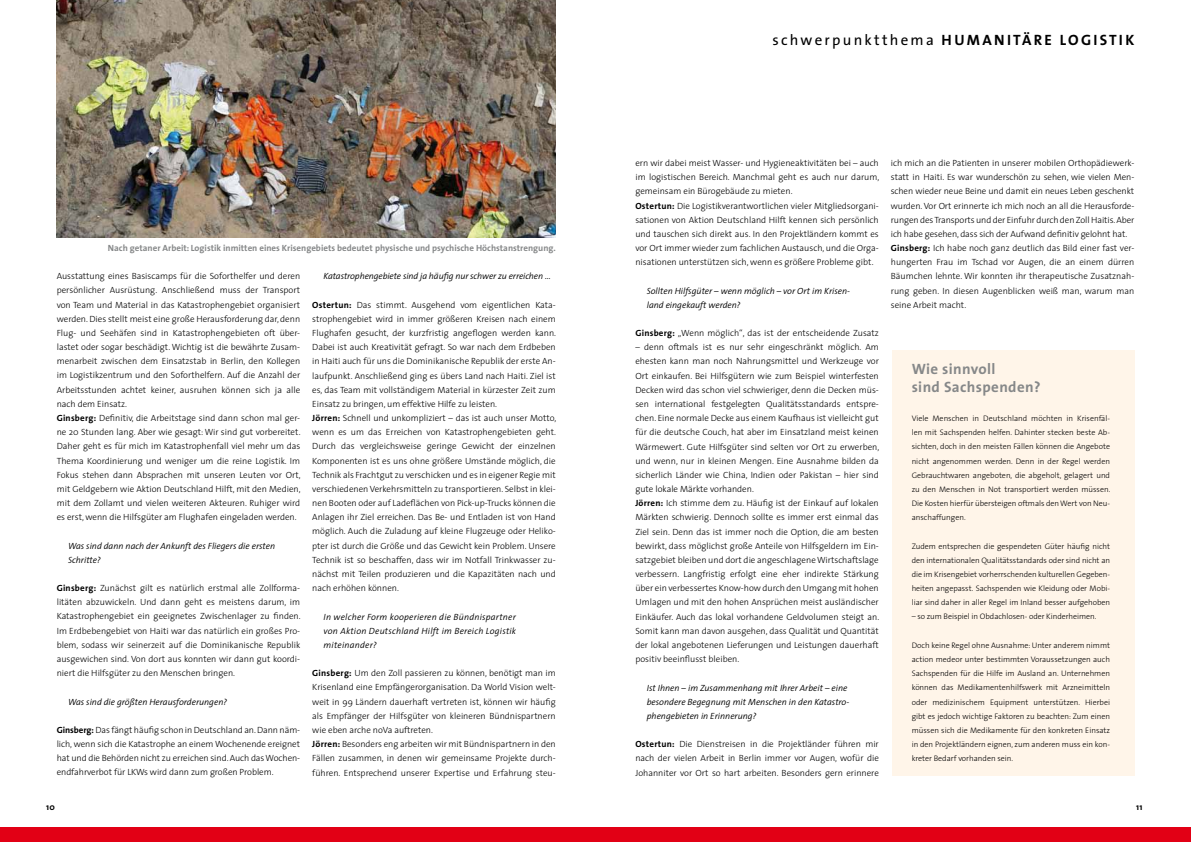
<style>
.page{position:relative;width:1191px;height:842px;background:#fff}
.page>*{position:absolute;margin:0;border:0;box-sizing:border-box;transform-origin:0 0}
.t1{font:700 15px "The Sans";letter-spacing:.15em;color:#000}
.t2{font:700 15px/18px "The Sans";letter-spacing:.025em;color:#868889}
.t3{font:300 9px/14.2px "The Sans";color:#000}
.t4{font:italic 300 9px/14.2px "The Sans";color:#000}
.t5{font:700 9px "The Sans";color:#868889}
.t6{font:700 9px "The Sans";color:#000}
.t7{font:300 8px/14.2px "The Sans";letter-spacing:-.005em;color:#000;text-align:justify}
.s1{font-weight:700}
.s2{font-weight:400}
</style>
<div class="page">
<div style="left:0;top:828px;width:595px;height:14px;background:#e20015"></div>
<div style="left:595px;top:828px;width:596px;height:14px;background:#e20015"></div>
<div style="left:891px;top:350px;width:243px;height:425px;background:#fff5e9"></div>
<img style="left:56px;top:0;width:500px;height:237px">
<p class="t5" style="left:108px;top:240px;width:449px">Nach getaner Arbeit: Logistik inmitten eines Krisengebiets bedeutet physische und psychische Höchstanstrengung.</p>
<p class="t3" style="left:57px;top:269px;width:245px">Ausstattung eines Basiscamps für die Soforthelfer und deren persönlicher Ausrüstung. Anschließend muss der Transport von Team und Material in das Katastrophengebiet organisiert werden. Dies stellt meist eine große Herausforderung dar, denn Flug- und Seehäfen sind in Katastrophengebieten oft über&shy;lastet oder sogar beschädigt. Wichtig ist die bewährte Zusam&shy;menarbeit zwischen dem Einsatzstab in Berlin, den Kollegen im Logistikzentrum und den Soforthelfern. Auf die Anzahl der Arbeitsstunden achtet keiner, ausruhen können sich ja alle nach dem Einsatz.<br><span class="s1">Ginsberg:</span> Definitiv, die Arbeitstage sind dann schon mal ger&shy;ne 20 Stunden lang. Aber wie gesagt: Wir sind gut vorbereitet.<br>Daher geht es für mich im Katastrophenfall viel mehr um das Thema Koordinierung und weniger um die reine Logistik. Im Fokus stehen dann Absprachen mit unseren Leuten vor Ort, mit Geldgebern wie Aktion Deutschland Hilft, mit den Medien, mit dem Zollamt und vielen weiteren Akteuren. Ruhiger wird es erst, wenn die Hilfsgüter am Flughafen eingeladen werden.</p>
<p class="t4" style="left:68px;top:538px;width:209px">Was sind dann nach der Ankunft des Fliegers die ersten<br>Schritte?</p>
<p class="t3" style="left:57px;top:581px;width:245px;text-align:justify"><span class="s1">Ginsberg:</span> Zunächst gilt es natürlich erstmal alle Zollforma&shy;litäten abzuwickeln. Und dann geht es meistens darum, im Katastrophengebiet ein geeignetes Zwischenlager zu finden.<br>Im Erdbebengebiet von Haiti war das natürlich ein großes Pro&shy;blem, sodass wir seinerzeit auf die Dominikanische Republik ausgewichen sind. Von dort aus konnten wir dann gut koordi&shy;niert die Hilfsgüter zu den Menschen bringen.</p>
<p class="t4" style="left:68px;top:694px;width:161px">Was sind die größten Herausforderungen?</p>
<p class="t3" style="left:57px;top:722px;width:245px;text-align:justify"><span class="s1">Ginsberg:</span> Das fängt häufig schon in Deutschland an. Dann näm&shy;lich, wenn sich die Katastrophe an einem Wochenende ereignet hat und die Behörden nicht zu erreichen sind. Auch das Wochen&shy;endfahrverbot für LKWs wird dann zum großen Problem.</p>
<p class="t4" style="left:323px;top:269px;width:229px">Katastrophengebiete sind ja häufig nur schwer zu erreichen …</p>
<p class="t3" style="left:312px;top:297px;width:245px"><span class="s1">Ostertun:</span> Das stimmt. Ausgehend vom eigentlichen Kata&shy;strophengebiet wird in immer größeren Kreisen nach einem Flughafen gesucht, der kurzfristig angeflogen werden kann.<br>Dabei ist auch Kreativität gefragt. So war nach dem Erdbeben in Haiti auch für uns die Dominikanische Republik der erste An&shy;laufpunkt. Anschließend ging es übers Land nach Haiti. Ziel ist es, das Team mit vollständigem Material in kürzester Zeit zum Einsatz zu bringen, um effektive Hilfe zu leisten.<br><span class="s1">Jörren:</span> Schnell und unkompliziert – das ist auch unser Motto, wenn es um das Erreichen von Katastrophengebieten geht.<br>Durch das vergleichsweise geringe Gewicht der einzelnen Komponenten ist es uns ohne größere Umstände möglich, die Technik als Frachtgut zu verschicken und es in eigener Regie mit verschiedenen Verkehrsmitteln zu transportieren. Selbst in klei&shy;nen Booten oder auf Ladeflächen von Pick-up-Trucks können die Anlagen ihr Ziel erreichen. Das Be- und Entladen ist von Hand möglich. Auch die Zuladung auf kleine Flugzeuge oder Heliko&shy;pter ist durch die Größe und das Gewicht kein Problem. Unsere Technik ist so beschaffen, dass wir im Notfall Trinkwasser zu&shy;nächst mit Teilen produzieren und die Kapazitäten nach und nach erhöhen können.</p>
<p class="t4" style="left:323px;top:609px;width:194px;text-align:justify">In welcher Form kooperieren die Bündnispartner von Aktion Deutschland Hilft im Bereich Logistik miteinander?</p>
<p class="t3" style="left:312px;top:666px;width:245px"><span class="s1">Ginsberg:</span> Um den Zoll passieren zu können, benötigt man im Krisenland eine Empfängerorganisation. Da World Vision welt&shy;weit in 99 Ländern dauerhaft vertreten ist, können wir häufig als Empfänger der Hilfsgüter von kleineren Bündnispartnern wie eben arche noVa auftreten.<br><span class="s1">Jörren:</span> Besonders eng arbeiten wir mit Bündnispartnern in den Fällen zusammen, in denen wir gemeinsame Projekte durch&shy;führen. Entsprechend unserer Expertise und Erfahrung steu-</p>
<h1 class="t1" style="left:772px;top:28px;width:363px"><span class="s2">schwerpunktthema</span> HUMANITÄRE LOGISTIK</h1>
<p class="t3" style="left:635px;top:156px;width:245px">ern wir dabei meist Wasser- und Hygieneaktivitäten bei – auch im logistischen Bereich. Manchmal geht es auch nur darum, gemeinsam ein Bürogebäude zu mieten.<br><span class="s1">Ostertun:</span> Die Logistikverantwortlichen vieler Mitgliedsorgani&shy;sationen von Aktion Deutschland Hilft kennen sich persönlich und tauschen sich direkt aus. In den Projektländern kommt es vor Ort immer wieder zum fachlichen Austausch, und die Orga&shy;nisationen unterstützen sich, wenn es größere Probleme gibt.</p>
<p class="t4" style="left:647px;top:283px;width:205px">Sollten Hilfsgüter – wenn möglich – vor Ort im Krisen&shy;land eingekauft werden?</p>
<p class="t3" style="left:635px;top:326px;width:245px"><span class="s1">Ginsberg:</span> „Wenn möglich“, das ist der entscheidende Zusatz</p>
<p class="t3" style="left:635px;top:340px;width:245px">– denn oftmals ist es nur sehr eingeschränkt möglich. Am ehesten kann man noch Nahrungsmittel und Werkzeuge vor Ort einkaufen. Bei Hilfsgütern wie zum Beispiel winterfesten Decken wird das schon viel schwieriger, denn die Decken müs&shy;sen international festgelegten Qualitätsstandards entspre&shy;chen. Eine normale Decke aus einem Kaufhaus ist vielleicht gut für die deutsche Couch, hat aber im Einsatzland meist keinen Wärmewert. Gute Hilfsgüter sind selten vor Ort zu erwerben, und wenn, nur in kleinen Mengen. Eine Ausnahme bilden da sicherlich Länder wie China, Indien oder Pakistan – hier sind gute lokale Märkte vorhanden.<br><span class="s1">Jörren:</span> Ich stimme dem zu. Häufig ist der Einkauf auf lokalen Märkten schwierig. Dennoch sollte es immer erst einmal das Ziel sein. Denn das ist immer noch die Option, die am besten bewirkt, dass möglichst große Anteile von Hilfsgeldern im Ein&shy;satzgebiet bleiben und dort die angeschlagene Wirtschaftslage verbessern. Langfristig erfolgt eine eher indirekte Stärkung über ein verbessertes Know-how durch den Umgang mit hohen Umlagen und mit den hohen Ansprüchen meist ausländischer Einkäufer. Auch das lokal vorhandene Geldvolumen steigt an.<br>Somit kann man davon ausgehen, dass Qualität und Quantität der lokal angebotenen Lieferungen und Leistungen dauerhaft positiv beeinflusst bleiben.</p>
<p class="t4" style="left:647px;top:680px;width:204px">Ist Ihnen – im Zusammenhang mit Ihrer Arbeit – eine besondere Begegnung mit Menschen in den Katastro&shy;phengebieten in Erinnerung?</p>
<p class="t3" style="left:635px;top:737px;width:245px;text-align:justify"><span class="s1">Ostertun:</span> Die Dienstreisen in die Projektländer führen mir nach der vielen Arbeit in Berlin immer vor Augen, wofür die Johanniter vor Ort so hart arbeiten. Besonders gern erinnere</p>
<p class="t3" style="left:891px;top:156px;width:245px">ich mich an die Patienten in unserer mobilen Orthopädiewerk&shy;statt in Haiti. Es war wunderschön zu sehen, wie vielen Men&shy;schen wieder neue Beine und damit ein neues Leben geschenkt wurden. Vor Ort erinnerte ich mich noch an all die Herausforde&shy;rungen des Transports und der Einfuhr durch den Zoll Haitis. Aber ich habe gesehen, dass sich der Aufwand definitiv gelohnt hat.<br><span class="s1">Ginsberg:</span> Ich habe noch ganz deutlich das Bild einer fast ver&shy;hungerten Frau im Tschad vor Augen, die an einem dürren Bäumchen lehnte. Wir konnten ihr therapeutische Zusatznah&shy;rung geben. In diesen Augenblicken weiß man, warum man seine Arbeit macht.</p>
<h1 class="t2" style="left:911px;top:360px;width:130px">Wie sinnvoll<br>sind Sachspenden?</h1>
<p class="t7" style="left:911px;top:411px;width:200px">Viele Menschen in Deutschland möchten in Krisenfäl&shy;len mit Sachspenden helfen. Dahinter stecken beste Ab&shy;sichten, doch in den meisten Fällen können die Angebote nicht angenommen werden. Denn in der Regel werden Gebrauchtwaren angeboten, die abgeholt, gelagert und zu den Menschen in Not transportiert werden müssen.<br>Die Kosten hierfür übersteigen oftmals den Wert von Neu&shy;anschaffungen.</p>
<p class="t7" style="left:911px;top:538px;width:200px">Zudem entsprechen die gespendeten Güter häufig nicht den internationalen Qualitätsstandards oder sind nicht an die im Krisengebiet vorherrschenden kulturellen Gegeben&shy;heiten angepasst. Sachspenden wie Kleidung oder Mobi&shy;liar sind daher in aller Regel im Inland besser aufgehoben</p>
<p class="t7" style="left:911px;top:609px;width:186px">– so zum Beispiel in Obdachlosen- oder Kinderheimen.</p>
<p class="t7" style="left:911px;top:638px;width:200px">Doch keine Regel ohne Ausnahme: Unter anderem nimmt action medeor unter bestimmten Voraussetzungen auch Sachspenden für die Hilfe im Ausland an. Unternehmen können das Medikamentenhilfswerk mit Arzneimitteln oder medizinischem Equipment unterstützen. Hierbei gibt es jedoch wichtige Faktoren zu beachten: Zum einen müssen sich die Medikamente für den konkreten Einsatz in den Projektländern eignen, zum anderen muss ein kon&shy;kreter Bedarf vorhanden sein.</p>
<p class="t6" style="left:46px;top:800px;width:10px">10</p>
<p class="t6" style="left:1136px;top:800px;width:8px">11</p>
</div>
